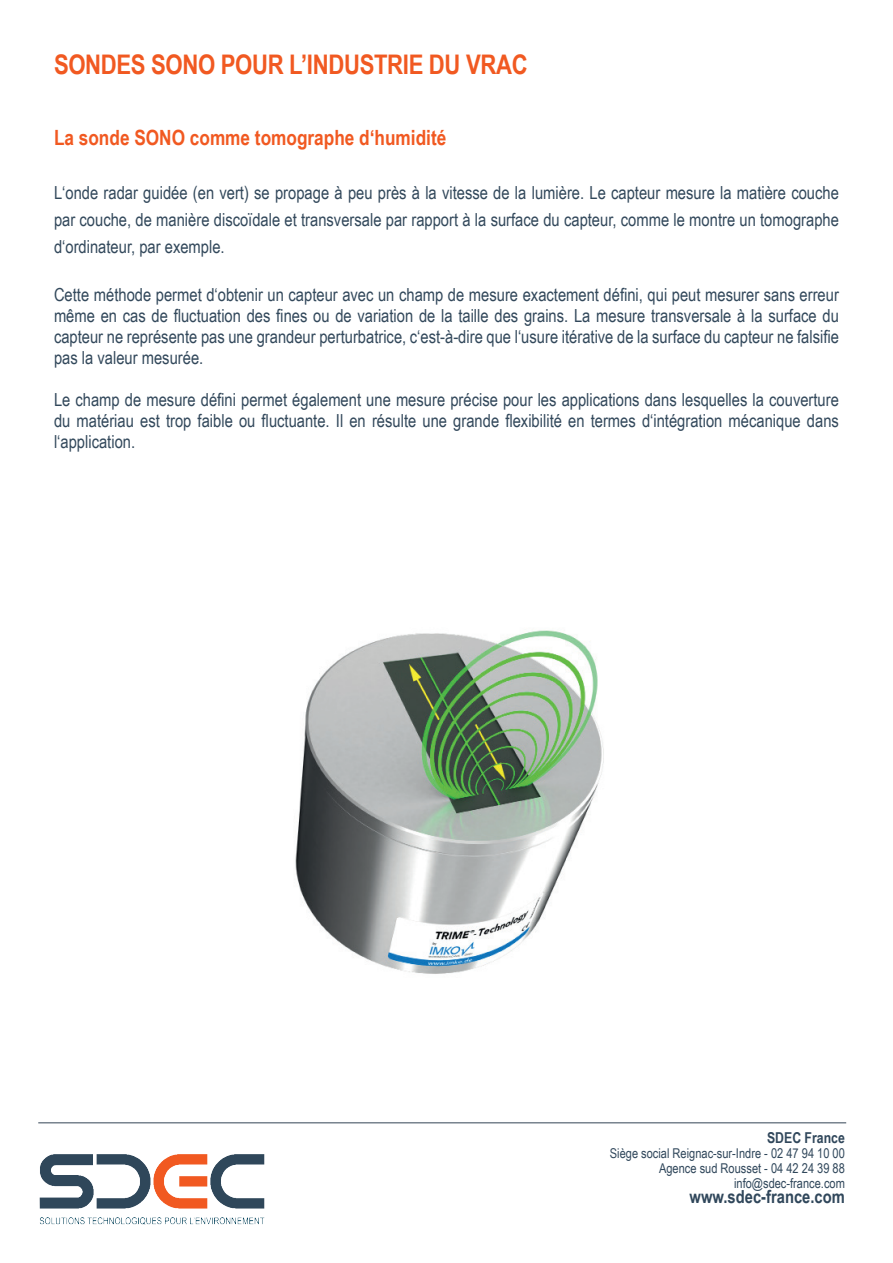
<style>
.page{position:relative;width:893px;height:1263px;background:#fff}
.page>*{position:absolute;margin:0;border:0;box-sizing:border-box;transform-origin:0 0}
.t1{font:700 27px "Arial Narrow";letter-spacing:-.015em;color:#f15921}
.t2{font:700 21px "Arial Narrow";color:#f15921}
.t3{font:18px/21px "Arial Narrow";color:#32485b;text-align:justify}
.t4{font:700 18px "Arial Narrow";color:#30475b}
.t5{font:700 15px "Arial Narrow";color:#30475b}
.t6{font:13.5px/15px "Arial Narrow";color:#30475b;text-align:right}
</style>
<div class="page">
<img style="left:39px;top:1154px;width:226px;height:71px">
<hr style="left:38px;top:1122px;width:808px;height:1px;background:#344455">
<img style="left:295px;top:630px;width:309px;height:344px">
<h1 class="t1" style="left:54px;top:44px;width:475px">SONDES SONO POUR L’INDUSTRIE DU VRAC</h1>
<p class="t2" style="left:54px;top:122px;width:394px">La sonde SONO comme tomographe d‘humidité</p>
<p class="t3" style="left:54px;top:179px;width:786px;line-height:27px">L‘onde radar guidée (en vert) se propage à peu près à la vitesse de la lumière. Le capteur mesure la matière couche par couche, de manière discoïdale et transversale par rapport à la surface du capteur, comme le montre un tomographe d‘ordinateur, par exemple.</p>
<p class="t3" style="left:54px;top:284px;width:786px">Cette méthode permet d‘obtenir un capteur avec un champ de mesure exactement défini, qui peut mesurer sans erreur même en cas de fluctuation des fines ou de variation de la taille des grains. La mesure transversale à la surface du capteur ne représente pas une grandeur perturbatrice, c‘est-à-dire que l‘usure itérative de la surface du capteur ne falsifie pas la valeur mesurée.</p>
<p class="t3" style="left:54px;top:389px;width:786px">Le champ de mesure défini permet également une mesure précise pour les applications dans lesquelles la couverture du matériau est trop faible ou fluctuante. Il en résulte une grande flexibilité en termes d‘intégration mécanique dans l‘application.</p>
<p class="t5" style="left:767px;top:1126px;width:79px">SDEC France</p>
<p class="t6" style="left:610px;top:1145px;width:237px">Siège social Reignac-sur-Indre - 02 47 94 10 00<br>Agence sud Rousset - 04 42 24 39 88 info@sdec-france.com</p>
<p class="t4" style="left:690px;top:1183px;width:157px">www.sdec-france.com</p>
</div>
